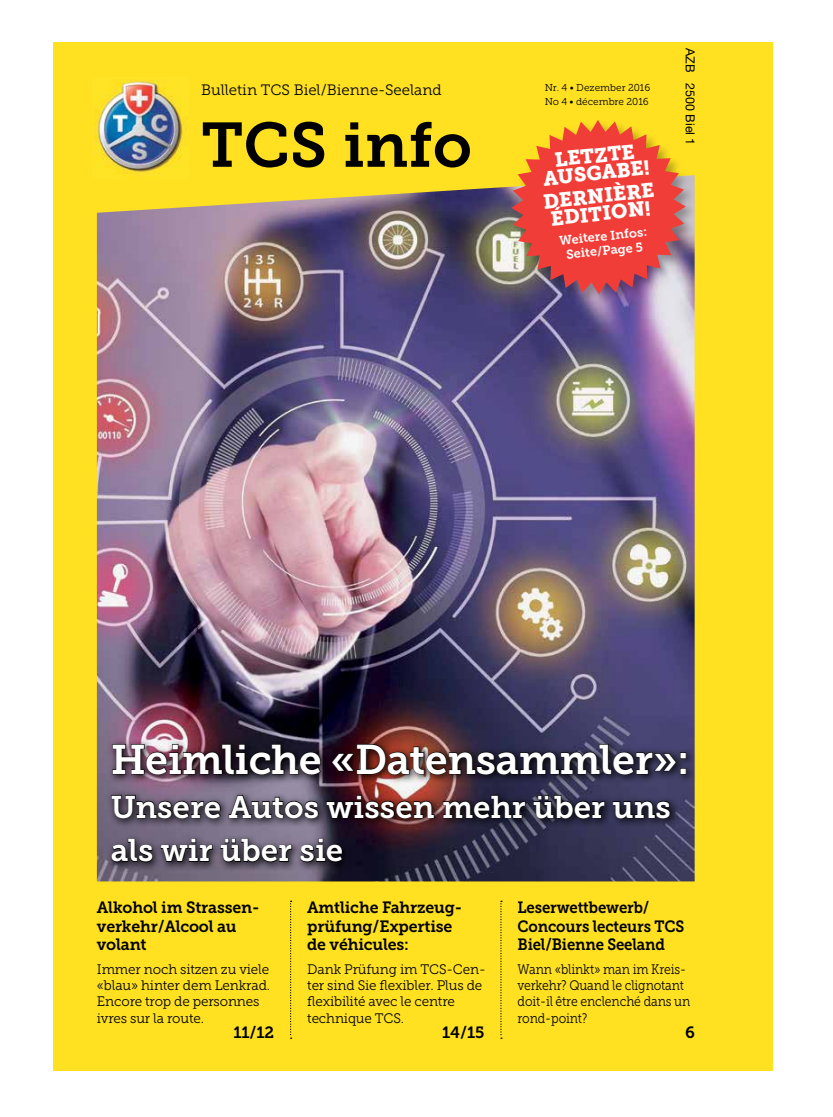
<style>
.page{position:relative;width:833px;height:1117px;background:#fff}
.page>*{position:absolute;margin:0;border:0;box-sizing:border-box;transform-origin:0 0}
.t1{font:62.5px "Museo Slab 700";color:#000}
.t2{font:41.25px "Museo Slab 700";letter-spacing:-.01em;color:#fff}
.t3{font:31.25px/43.8px "Museo Slab 700";color:#fff}
.t4{font:20.12px/17.5px "Museo Slab 900";color:#fff;text-align:center}
.t5{font:16.25px/18.8px "Museo Slab 700";letter-spacing:-.01em;color:#000}
.t6{font:16.25px/18.8px "Museo Slab 700";letter-spacing:-.01em;color:#000;scale:.92 1}
.t7{font:15px "Museo Slab 300";color:#000}
.t8{font:13.75px/16.2px "Museo Slab 300";letter-spacing:-.01em;color:#000}
.t9{font:13.75px/16.2px "Museo Slab 300";letter-spacing:-.01em;color:#000;scale:.89 1}
.t10{font:12.62px/14.6px "Museo Slab 700";color:#fff;text-align:center}
.t11{font:12.5px "Helvetica Neue LT Std";color:#000}
.t12{font:10px/13.8px "Museo Slab 300";color:#000}
</style>
<div class="page">
<div style="left:53px;top:43px;width:719px;height:1027px;background:#ffe122"></div>
<img style="left:97px;top:178px;width:597px;height:703px">
<svg style="left:290px;top:900px;width:2px;height:138px"></svg>
<img style="left:107px;top:739px;width:588px;height:132px">
<img style="left:112px;top:743px;width:209px;height:32px">
<svg style="left:331px;top:743px;width:355px;height:32px;background:#2f202b"></svg>
<svg style="left:111px;top:794px;width:110px;height:24px;background:#423a48"></svg>
<svg style="left:228px;top:794px;width:91px;height:24px;background:#4b4552"></svg>
<svg style="left:326px;top:794px;width:109px;height:24px;background:#3f1a1a"></svg>
<svg style="left:442px;top:794px;width:84px;height:24px;background:#1f1824"></svg>
<svg style="left:533px;top:794px;width:72px;height:24px;background:#201f30"></svg>
<svg style="left:612px;top:800px;width:58px;height:18px"></svg>
<svg style="left:111px;top:838px;width:42px;height:24px"></svg>
<svg style="left:160px;top:838px;width:53px;height:24px"></svg>
<svg style="left:220px;top:838px;width:72px;height:24px;background:#403b47"></svg>
<svg style="left:300px;top:838px;width:43px;height:24px"></svg>
<svg style="left:500px;top:900px;width:2px;height:138px"></svg>
<img style="left:94px;top:80px;width:94px;height:97px">
<div style="left:509px;top:118px;width:188px;height:188px;background:#000;opacity:.3"></div>
<svg style="left:511px;top:120px;width:174px;height:174px;background:#e26244"></svg>
<p class="t7" style="left:201px;top:81px;width:242px">Bulletin TCS Biel/Bienne-Seeland</p>
<h1 class="t1" style="left:201px;top:110px;width:272px">TCS info</h1>
<p class="t12" style="left:544px;top:81px;width:107px">Nr. 4 • Dezember 2016<br>No 4 • décembre 2016</p>
<h3 class="t4" style="left:540px;top:152px;width:108px;rotate:-6deg">LETZTE<br>AUSGABE!</h3>
<h3 class="t4" style="left:542px;top:193px;width:113px;text-align:left;rotate:-6deg">DERNIÈRE<br>ÉDITION!</h3>
<p class="t10" style="left:558px;top:233px;width:90px;rotate:-6deg">Weitere Infos:<br>Seite/Page 5</p>
<p class="t11" style="left:697px;top:48px;width:98px;rotate:90deg">AZB 2500 Biel 1</p>
<h2 class="t2" style="left:111px;top:736px;width:580px">Heimliche «Datensammler»:</h2>
<h3 class="t3" style="left:111px;top:785px;width:561px">Unsere Autos wissen mehr über uns als wir über sie</h3>
<p class="t5" style="left:97px;top:897px;width:164px">Alkohol im Strassen&shy;verkehr/Alcool au volant</p>
<p class="t8" style="left:97px;top:960px;width:175px">Immer noch sitzen zu viele «blau» hinter dem Lenkrad.<br>Encore trop de personnes ivres sur la route.</p>
<p class="t5" style="left:233px;top:1022px;width:42px">11/12</p>
<p class="t6" style="left:517px;top:897px;width:183px">Leserwettbewerb/<br>Concours lecteurs TCS<br>Biel/Bienne Seeland</p>
<p class="t9" style="left:517px;top:960px;width:196px">Wann «blinkt» man im Kreis&shy;verkehr? Quand le clignotant doit-il être enclenché dans un rond-point?</p>
<p class="t5" style="left:685px;top:1022px;width:11px">6</p>
<p class="t5" style="left:307px;top:897px;width:157px">Amtliche Fahrzeug&shy;prüfung/Expertise de véhicules:</p>
<p class="t8" style="left:307px;top:960px;width:180px">Dank Prüfung im TCS-Cen&shy;ter sind Sie flexibler. Plus de flexibilité avec le centre technique TCS.</p>
<p class="t5" style="left:442px;top:1022px;width:44px">14/15</p>
</div>
